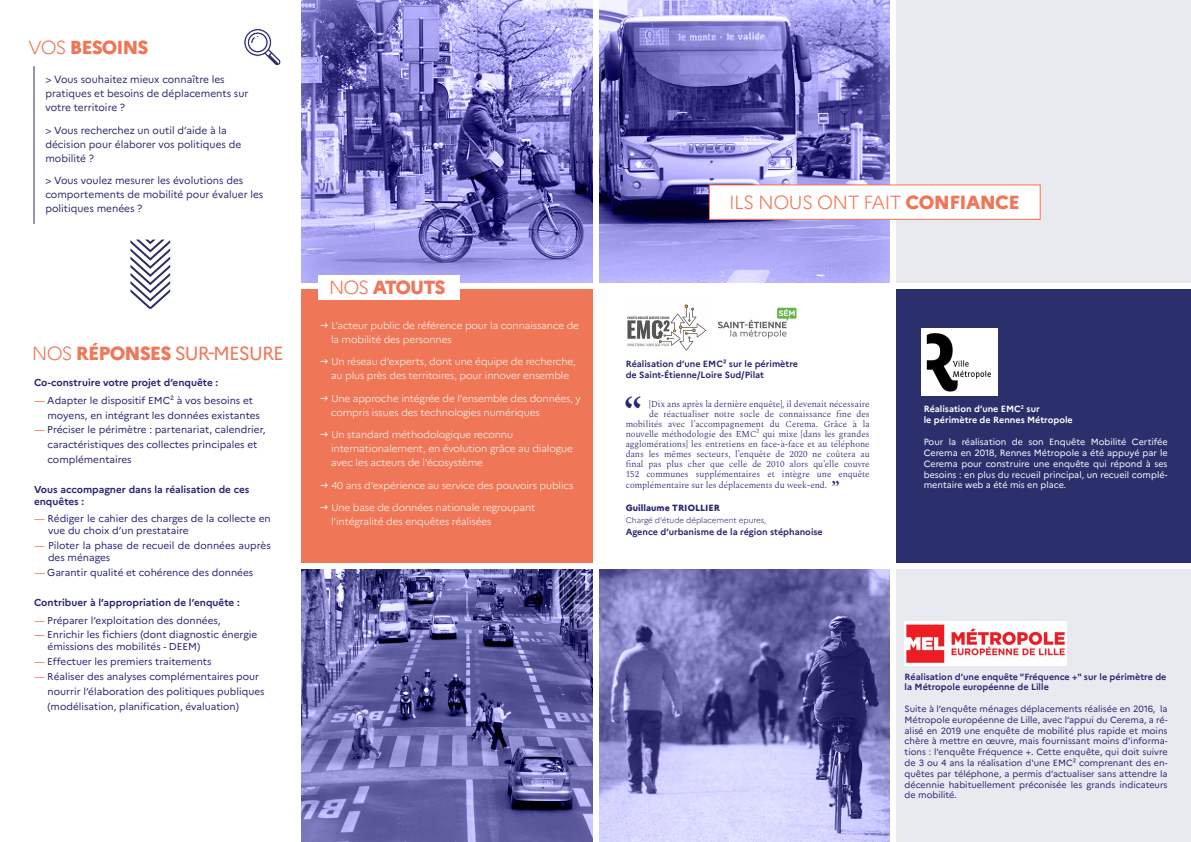
<style>
.page{position:relative;width:1191px;height:842px;background:#fff}
.page>*{position:absolute;margin:0;border:0;box-sizing:border-box;transform-origin:0 0}
.t1{font:700 42.9px "Spectral";color:#292574}
.t2{font:300 19px "Marianne";letter-spacing:-.03em;color:#ef7757}
.t3{font:19px "Marianne";letter-spacing:-.05em;color:#ef7858}
.t4{font:800 19px "Marianne";letter-spacing:-.06em;color:#ef7858}
.t5{font:800 18.9px "Marianne";letter-spacing:-.05em;color:#ef7757}
.t6{font:10.3px/14px "Marianne";color:#2d2c6f}
.t7{font:10px/12px "Marianne";color:#292574}
.t8{font:300 10px/14px "Marianne";letter-spacing:-.01em;color:#fff}
.t9{font:700 10px "Marianne";color:#292574}
.t10{font:300 9px "Spectral";color:#292574}
.t11{font:9px/10.8px "Marianne";color:#292574;text-align:justify}
.t12{font:9px/10.8px "Marianne";color:#fff;text-align:justify}
.t13{font:700 9px "Marianne";color:#292574}
.t14{font:700 9px "Marianne";color:#fff}
.t15{font:800 9px "Marianne";color:#292574}
.t16{font:300 8px "Marianne";letter-spacing:-.01em;color:#292574}
.s1{font-weight:300}
.s2{font-weight:800}
.s3{color:#ef7858}
.s4{font-weight:700;font-size:19px}
</style>
<div class="page">
<svg style="left:301px;top:569px;width:291px;height:273px;background:#6867a8"></svg>
<svg style="left:554px;top:569px;width:38px;height:59px;background:#65649e"></svg>
<svg style="left:301px;top:0;width:589px;height:283px;background:#8380c8"></svg>
<svg style="left:896px;top:0;width:295px;height:842px;background:#a9abc4"></svg>
<img style="left:599px;top:569px;width:291px;height:273px">
<div style="left:298px;top:285px;width:297px;height:282px;background:#ef7757"></div>
<svg style="left:130px;top:240px;width:40px;height:69px"></svg>
<div style="left:592px;top:0;width:6px;height:842px;background:#fff"></div>
<div style="left:709px;top:184px;width:331px;height:36px;background:#fff;border:1px solid #ff6f4c"></div>
<div style="left:292px;top:283px;width:899px;height:6px;background:#fff"></div>
<div style="left:318px;top:275px;width:141px;height:24px;background:#fff"></div>
<div style="left:286px;top:563px;width:905px;height:6px;background:#fff"></div>
<div style="left:295px;top:0;width:5px;height:842px;background:#fff"></div>
<svg style="left:243px;top:28px;width:38px;height:38px"></svg>
<hr style="left:34px;top:66px;width:1px;height:158px;background:#2d2c6f">
<img style="left:921px;top:329px;width:76px;height:67px">
<img style="left:904px;top:621px;width:162px;height:45px">
<img style="left:627px;top:304px;width:80px;height:47px">
<img style="left:718px;top:307px;width:79px;height:32px">
<p class="t5" style="left:28px;top:36px;width:122px"><span class="s1">VOS</span> BESOINS</p>
<p class="t6" style="left:45px;top:73px;width:205px">&gt; Vous souhaitez mieux connaître les pratiques et besoins de déplacements sur votre territoire ?</p>
<p class="t6" style="left:45px;top:123px;width:197px">&gt; Vous recherchez un outil d’aide à la décision pour élaborer vos politiques de mobilité ?</p>
<p class="t6" style="left:45px;top:174px;width:219px">&gt; Vous voulez mesurer les évolutions des comportements de mobilité pour évaluer les politiques menées ?</p>
<p class="t3" style="left:32px;top:342px;width:253px"><span class="s1">NOS</span> <span class="s2">RÉPONSES</span> SUR-MESURE</p>
<p class="t9" style="left:34px;top:376px;width:186px">Co-construire votre projet d’enquête :</p>
<p class="t7" style="left:34px;top:394px;width:220px"><span class="s3">—</span> Adapter le dispositif EMC² à vos besoins et</p>
<p class="t7" style="left:48px;top:409px;width:214px">moyens, en intégrant les données existantes</p>
<p class="t7" style="left:34px;top:424px;width:233px"><span class="s3">—</span> Préciser le périmètre : partenariat, calendrier,</p>
<p class="t7" style="left:48px;top:439px;width:211px">caractéristiques des collectes principales et</p>
<p class="t7" style="left:48px;top:453px;width:86px">complémentaires</p>
<p class="t9" style="left:34px;top:483px;width:217px">Vous accompagner dans la réalisation de ces</p>
<p class="t9" style="left:34px;top:495px;width:52px">enquêtes :</p>
<p class="t7" style="left:48px;top:513px;width:224px;text-indent:-14px"><span class="s3">—</span> Rédiger le cahier des charges de la collecte en vue du choix d’un prestataire</p>
<p class="t7" style="left:48px;top:540px;width:224px;text-indent:-14px"><span class="s3">—</span> Piloter la phase de recueil de données auprès des ménages</p>
<p class="t7" style="left:34px;top:567px;width:221px"><span class="s3">—</span> Garantir qualité et cohérence des données</p>
<p class="t9" style="left:34px;top:596px;width:207px">Contribuer à l’appropriation de l’enquête :</p>
<p class="t7" style="left:34px;top:614px;width:188px"><span class="s3">—</span> Préparer l’exploitation des données,</p>
<p class="t7" style="left:48px;top:629px;width:211px;text-indent:-14px"><span class="s3">—</span> Enrichir les fichiers (dont diagnostic énergie émissions des mobilités - DEEM)</p>
<p class="t7" style="left:34px;top:656px;width:179px"><span class="s3">—</span> Effectuer les premiers traitements</p>
<p class="t7" style="left:34px;top:670px;width:227px"><span class="s3">—</span> Réaliser des analyses complémentaires pour</p>
<p class="t7" style="left:48px;top:685px;width:219px">nourrir l’élaboration des politiques publiques</p>
<p class="t7" style="left:48px;top:700px;width:193px">(modélisation, planification, évaluation)</p>
<p class="t4" style="left:329px;top:276px;width:119px"><span class="s1">NOS</span> ATOUTS</p>
<p class="t8" style="left:331px;top:318px;width:249px">L’acteur public de référence pour la connaissance de la mobilité des personnes</p>
<p class="t8" style="left:331px;top:355px;width:246px">Un réseau d’experts, dont une équipe de recherche, au plus près des territoires, pour innover ensemble</p>
<p class="t8" style="left:331px;top:391px;width:251px">Une approche intégrée de l’ensemble des données, y compris issues des technologies numériques</p>
<p class="t8" style="left:331px;top:428px;width:243px">Un standard méthodologique reconnu internationalement, en évolution grâce au dialogue avec les acteurs de l’écosystème</p>
<p class="t8" style="left:331px;top:478px;width:244px">40 ans d’expérience au service des pouvoirs publics</p>
<p class="t8" style="left:331px;top:501px;width:206px">Une base de données nationale regroupant l’intégralité des enquêtes réalisées</p>
<p class="t2" style="left:729px;top:191px;width:292px">ILS NOUS ONT FAIT <span class="s2">CONFIANCE</span></p>
<p class="t13" style="left:626px;top:359px;width:174px">Réalisation d’une EMC² sur le périmètre</p>
<p class="t13" style="left:626px;top:369px;width:140px">de Saint-Étienne/Loire Sud/Pilat</p>
<p class="t1" style="left:624px;top:383px;width:20px">“</p>
<p class="t10" style="left:649px;top:398px;width:222px">[Dix ans après la dernière enquête], il devenait nécessaire</p>
<p class="t10" style="left:649px;top:408px;width:222px">de réactualiser notre socle de connaissance fine des</p>
<p class="t10" style="left:626px;top:418px;width:245px">mobilités avec l’accompagnement du Cerema. Grâce à la</p>
<p class="t10" style="left:626px;top:428px;width:245px">nouvelle méthodologie des EMC² qui mixe [dans les grandes</p>
<p class="t10" style="left:626px;top:438px;width:245px">agglomérations] les entretiens en face-à-face et au téléphone</p>
<p class="t10" style="left:626px;top:448px;width:245px">dans les mêmes secteurs, l’enquête de 2020 ne coûtera au</p>
<p class="t10" style="left:626px;top:458px;width:245px">final pas plus cher que celle de 2010 alors qu’elle couvre</p>
<p class="t10" style="left:626px;top:468px;width:245px">152 communes supplémentaires et intègre une enquête</p>
<p class="t10" style="left:626px;top:478px;width:216px">complémentaire sur les déplacements du week-end. <span class="s4">”</span></p>
<p class="t15" style="left:626px;top:502px;width:96px">Guillaume TRIOLLIER</p>
<p class="t16" style="left:626px;top:515px;width:142px">Chargé d’étude déplacement epures,</p>
<p class="t13" style="left:626px;top:526px;width:198px">Agence d’urbanisme de la région stéphanoise</p>
<p class="t14" style="left:923px;top:404px;width:117px">Réalisation d’une EMC<sup>2</sup> sur</p>
<p class="t14" style="left:923px;top:414px;width:151px">le périmètre de Rennes Métropole</p>
<p class="t12" style="left:923px;top:437px;width:245px">Pour la réalisation de son Enquête Mobilité Certifée Cerema en 2018, Rennes Métropole a été appuyé par le Cerema pour construire une enquête qui répond à ses besoins : en plus du recueil principal, un recueil complé&shy;mentaire web a été mis en place.</p>
<p class="t13" style="left:904px;top:671px;width:263px">Réalisation d’une enquête "Fréquence +" sur le périmètre de</p>
<p class="t13" style="left:904px;top:682px;width:146px">la Métropole européenne de Lille</p>
<p class="t11" style="left:904px;top:703px;width:264px">Suite à l’enquête ménages déplacements réalisée en 2016, la Métropole européenne de Lille, avec l’appui du Cerema, a ré&shy;alisé en 2019 une enquête de mobilité plus rapide et moins chère à mettre en œuvre, mais fournissant moins d'informa&shy;tions : l'enquête Fréquence +. Cette enquête, qui doit suivre de 3 ou 4 ans la réalisation d'une EMC² comprenant des en&shy;quêtes par téléphone, a permis d’actualiser sans attendre la décennie habituellement préconisée les grands indicateurs de mobilité.</p>
</div>
